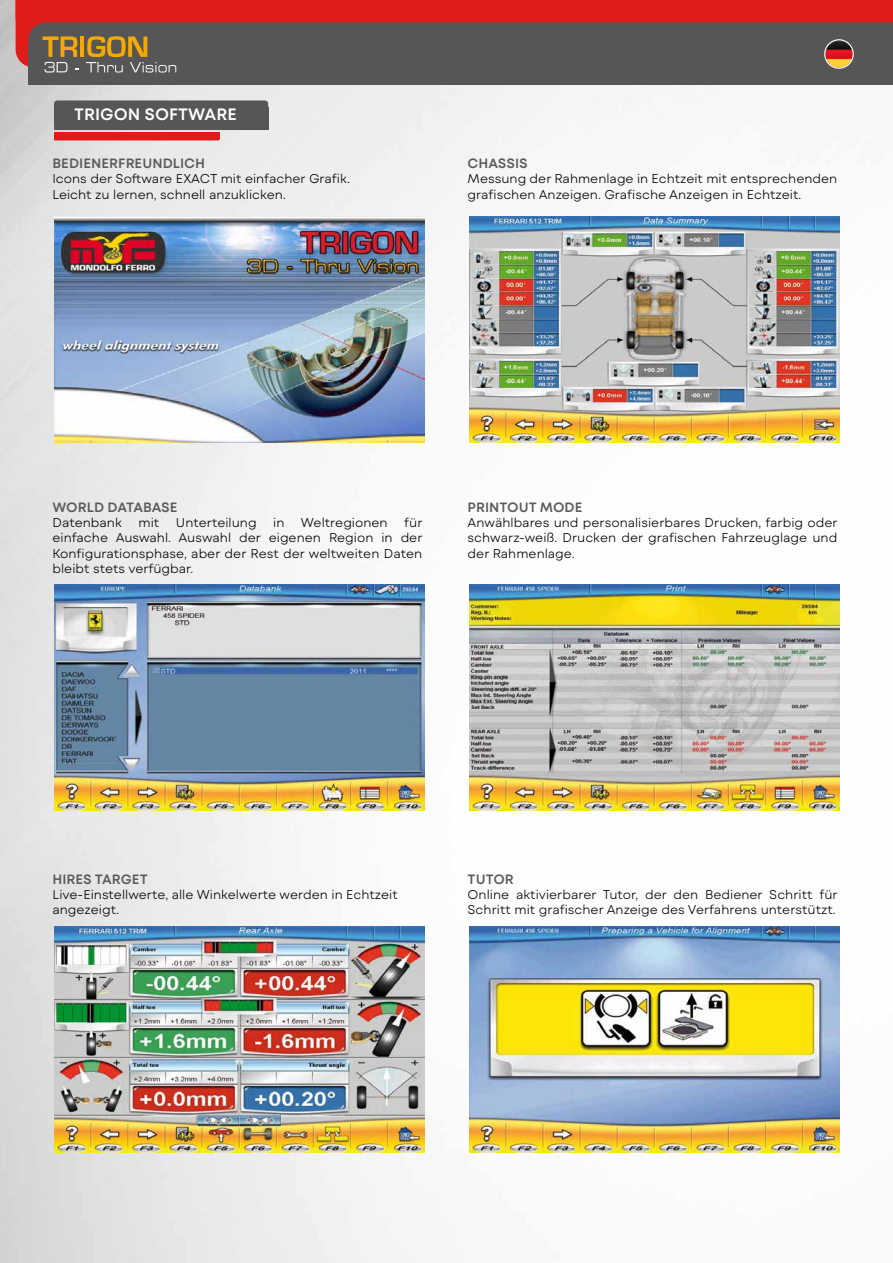
<style>
.page{position:relative;width:893px;height:1263px;background:#fff}
.page>*{position:absolute;margin:0;border:0;box-sizing:border-box;transform-origin:0 0}
.TITOLINI_TASSELLI{font:16.5px "Mont Blanc Var";color:#fff}
.TITOLINI_VIDEATE{font:600 13.5px "Mont Blanc";color:#5a5b5d}
.t1{font:300 12.75px/15.3px "Mont Blanc";color:#000}
</style>
<div class="page">
<img style="left:0;top:0;width:893px;height:1263px">
<div style="left:28px;top:46px;width:865px;height:38px;background:#575656"></div>
<svg style="left:16px;top:0;width:877px;height:73px"></svg>
<img style="left:54px;top:217px;width:371px;height:226px">
<img style="left:54px;top:584px;width:371px;height:226px">
<img style="left:54px;top:926px;width:371px;height:226px">
<img style="left:469px;top:217px;width:371px;height:226px">
<img style="left:469px;top:584px;width:371px;height:226px">
<img style="left:469px;top:926px;width:371px;height:226px">
<div style="left:54px;top:100px;width:214px;height:30px;background:#575656;border-radius:3px"></div>
<div style="left:54px;top:107px;width:214px;height:23px;background:#575656"></div>
<div style="left:54px;top:133px;width:165px;height:7px;background:#e01c1a"></div>
<img style="left:825px;top:40px;width:28px;height:28px;border-radius:14px">
<div style="left:824px;top:39px;width:30px;height:30px;border:1px solid #fff;border-radius:50%"></div>
<p class="TITOLINI_TASSELLI" style="left:74px;top:104px;width:164px">TRIGON SOFTWARE</p>
<p class="TITOLINI_VIDEATE" style="left:52px;top:155px;width:154px">BEDIENERFREUNDLICH</p>
<p class="t1" style="left:52px;top:171px;width:299px">Icons der Software EXACT mit einfacher Grafik.</p>
<p class="t1" style="left:52px;top:187px;width:235px">Leicht zu lernen, schnell anzuklicken.</p>
<p class="TITOLINI_VIDEATE" style="left:468px;top:155px;width:62px">CHASSIS</p>
<p class="t1" style="left:468px;top:171px;width:371px">Messung der Rahmenlage in Echtzeit mit entsprechenden grafischen Anzeigen. Grafische Anzeigen in Echtzeit.</p>
<p class="TITOLINI_VIDEATE" style="left:52px;top:498px;width:127px">WORLD DATABASE</p>
<p class="t1" style="left:52px;top:515px;width:71px">Datenbank</p>
<p class="t1" style="left:138px;top:515px;width:22px">mit</p>
<p class="t1" style="left:176px;top:515px;width:82px">Unterteilung</p>
<p class="t1" style="left:273px;top:515px;width:13px">in</p>
<p class="t1" style="left:301px;top:515px;width:88px">Weltregionen</p>
<p class="t1" style="left:52px;top:515px;width:372px;text-align:justify;text-indent:352px">für einfache Auswahl. Auswahl der eigenen Region in der Konfigurationsphase, aber der Rest der weltweiten Daten bleibt stets verfügbar.</p>
<p class="TITOLINI_VIDEATE" style="left:468px;top:498px;width:116px">PRINTOUT MODE</p>
<p class="t1" style="left:468px;top:515px;width:372px;text-align:justify">Anwählbares und personalisierbares Drucken, farbig oder schwarz-weiß. Drucken der grafischen Fahrzeuglage und der Rahmenlage.</p>
<p class="TITOLINI_VIDEATE" style="left:52px;top:870px;width:97px">HIRES TARGET</p>
<p class="t1" style="left:52px;top:887px;width:347px">Live-Einstellwerte, alle Winkelwerte werden in Echtzeit angezeigt.</p>
<p class="TITOLINI_VIDEATE" style="left:468px;top:870px;width:48px">TUTOR</p>
<p class="t1" style="left:468px;top:887px;width:372px">Online aktivierbarer Tutor, der den Bediener Schritt für<br>Schritt mit grafischer Anzeige des Verfahrens unterstützt.</p>
</div>
